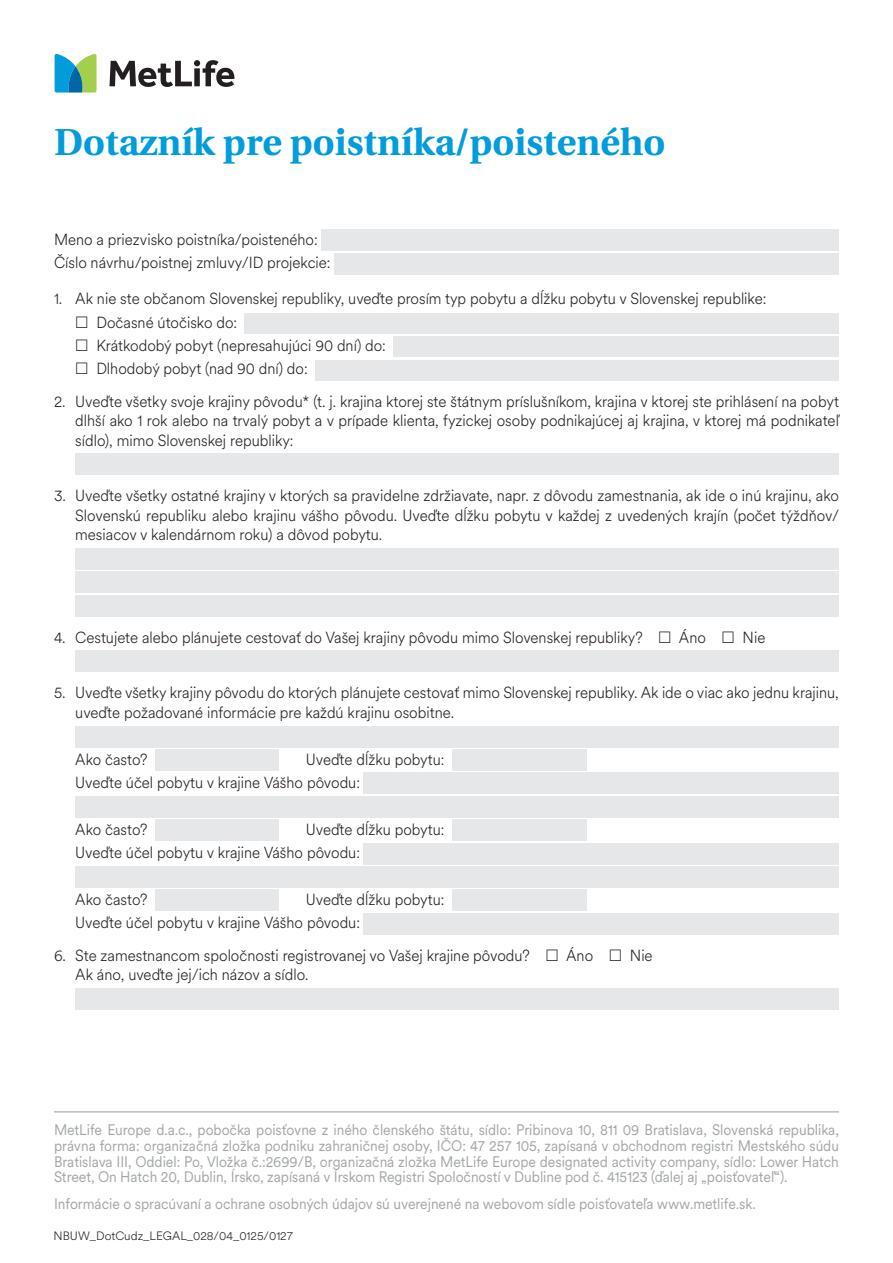
<style>
.page{position:relative;width:893px;height:1263px;background:#fff}
.page>*{position:absolute;margin:0;border:0;box-sizing:border-box;transform-origin:0 0}
.t1{font:700 37.5px "Utopia C Ex";color:#009cdc}
.t2{font:300 15.9px/23.4px "Met Life Circular";color:#231f20;scale:.94 1}
.t3{font:15.15px/15.8px "Met Life Circular";letter-spacing:-.005em;color:#a3a7a9;text-align:justify;scale:.92 1}
.t4{font:300 12px "Met Life Circular";color:#231f20}
</style>
<div class="page">
<div style="left:322px;top:230px;width:517px;height:21px;background:#e6e7e9"></div>
<div style="left:334px;top:253px;width:505px;height:21px;background:#e6e7e9"></div>
<div style="left:245px;top:313px;width:594px;height:21px;background:#e6e7e9"></div>
<div style="left:394px;top:336px;width:445px;height:21px;background:#e6e7e9"></div>
<div style="left:315px;top:360px;width:524px;height:20px;background:#e6e7e9"></div>
<div style="left:75px;top:454px;width:764px;height:21px;background:#e6e7e9"></div>
<div style="left:75px;top:548px;width:764px;height:22px;background:#e6e7e9"></div>
<div style="left:75px;top:572px;width:764px;height:21px;background:#e6e7e9"></div>
<div style="left:75px;top:595px;width:764px;height:21px;background:#e6e7e9"></div>
<div style="left:75px;top:651px;width:764px;height:21px;background:#e6e7e9"></div>
<div style="left:75px;top:726px;width:764px;height:21px;background:#e6e7e9"></div>
<div style="left:155px;top:749px;width:124px;height:22px;background:#e6e7e9"></div>
<div style="left:452px;top:749px;width:135px;height:22px;background:#e6e7e9"></div>
<div style="left:364px;top:773px;width:475px;height:21px;background:#e6e7e9"></div>
<div style="left:75px;top:796px;width:764px;height:21px;background:#e6e7e9"></div>
<div style="left:155px;top:819px;width:124px;height:22px;background:#e6e7e9"></div>
<div style="left:452px;top:819px;width:135px;height:22px;background:#e6e7e9"></div>
<div style="left:364px;top:843px;width:475px;height:21px;background:#e6e7e9"></div>
<div style="left:75px;top:866px;width:764px;height:21px;background:#e6e7e9"></div>
<div style="left:155px;top:890px;width:124px;height:21px;background:#e6e7e9"></div>
<div style="left:452px;top:890px;width:135px;height:21px;background:#e6e7e9"></div>
<div style="left:364px;top:913px;width:475px;height:21px;background:#e6e7e9"></div>
<div style="left:75px;top:988px;width:764px;height:21px;background:#e6e7e9"></div>
<hr style="left:54px;top:1111px;width:785px;height:1px;background:#a3a7a9">
<svg style="left:109px;top:60px;width:125px;height:27px"></svg>
<svg style="left:55px;top:54px;width:42px;height:39px;background:#5cb2a5"></svg>
<h1 class="t1" style="left:54px;top:121px;width:613px">Dotazník pre poistníka/poisteného</h1>
<p class="t2" style="left:54px;top:227px;width:296px">Meno a priezvisko poistníka/poisteného:<br>Číslo návrhu/poistnej zmluvy/ID projekcie:</p>
<p class="t2" style="left:96px;top:286px;width:714px;text-indent:-42px">1. Ak nie ste občanom Slovenskej republiky, uveďte prosím typ pobytu a dĺžku pobytu v Slovenskej republike:<br>Dočasné útočisko do:<br>Krátkodobý pobyt (nepresahujúci 90 dní) do:<br>Dlhodobý pobyt (nad 90 dní) do:</p>
<p class="t2" style="left:75px;top:391px;width:814px;line-height:19.5px;text-align:justify;text-indent:-21px">2. Uveďte všetky svoje krajiny pôvodu* (t. j. krajina ktorej ste štátnym príslušníkom, krajina v ktorej ste prihlásení na pobyt dlhší ako 1 rok alebo na trvalý pobyt a v prípade klienta, fyzickej osoby podnikajúcej aj krajina, v ktorej má podnikateľ sídlo), mimo Slovenskej republiky:</p>
<p class="t2" style="left:75px;top:485px;width:814px;line-height:19.5px;text-align:justify;text-indent:-21px">3. Uveďte všetky ostatné krajiny v ktorých sa pravidelne zdržiavate, napr. z dôvodu zamestnania, ak ide o inú krajinu, ako Slovenskú republiku alebo krajinu vášho pôvodu. Uveďte dĺžku pobytu v každej z uvedených krajín (počet týždňov/ mesiacov v kalendárnom roku) a dôvod pobytu.</p>
<p class="t2" style="left:54px;top:625px;width:628px">4. Cestujete alebo plánujete cestovať do Vašej krajiny pôvodu mimo Slovenskej republiky?</p>
<p class="t2" style="left:679px;top:625px;width:30px">Áno</p>
<p class="t2" style="left:743px;top:625px;width:26px">Nie</p>
<p class="t2" style="left:75px;top:682px;width:814px;line-height:19.5px;text-indent:-21px">5. Uveďte všetky krajiny pôvodu do ktorých plánujete cestovať mimo Slovenskej republiky. Ak ide o viac ako jednu krajinu, uveďte požadované informácie pre každú krajinu osobitne.</p>
<p class="t2" style="left:75px;top:747px;width:78px">Ako často?</p>
<p class="t2" style="left:75px;top:747px;width:394px;text-indent:231px">Uveďte dĺžku pobytu:<br>Uveďte účel pobytu v krajine Vášho pôvodu:</p>
<p class="t2" style="left:75px;top:817px;width:78px">Ako často?</p>
<p class="t2" style="left:75px;top:817px;width:394px;text-indent:231px">Uveďte dĺžku pobytu:<br>Uveďte účel pobytu v krajine Vášho pôvodu:</p>
<p class="t2" style="left:75px;top:887px;width:78px">Ako často?</p>
<p class="t2" style="left:75px;top:887px;width:394px;text-indent:231px">Uveďte dĺžku pobytu:<br>Uveďte účel pobytu v krajine Vášho pôvodu:</p>
<p class="t2" style="left:54px;top:943px;width:508px">6. Ste zamestnancom spoločnosti registrovanej vo Vašej krajine pôvodu?</p>
<p class="t2" style="left:566px;top:943px;width:30px">Áno</p>
<p class="t2" style="left:630px;top:943px;width:26px">Nie</p>
<p class="t2" style="left:75px;top:962px;width:250px">Ak áno, uveďte jej/ich názov a sídlo.</p>
<p class="t3" style="left:54px;top:1121px;width:855px">MetLife Europe d.a.c., pobočka poisťovne z iného členského štátu, sídlo: Pribinova 10, 811 09 Bratislava, Slovenská republika, právna forma: organizačná zložka podniku zahraničnej osoby, IČO: 47 257 105, zapísaná v obchodnom registri Mestského súdu Bratislava III, Oddiel: Po, Vložka č.:2699/B, organizačná zložka MetLife Europe designated activity company, sídlo: Lower Hatch Street, On Hatch 20, Dublin, Írsko, zapísaná v Írskom Registri Spoločností v Dubline pod č. 415123 (ďalej aj „poisťovateľ“).</p>
<p class="t3" style="left:54px;top:1195px;width:764px">Informácie o spracúvaní a ochrane osobných údajov sú uverejnené na webovom sídle poisťovateľa www.metlife.sk.</p>
<p class="t4" style="left:54px;top:1228px;width:241px">NBUW_DotCudz_LEGAL_028/04_0125/0127</p>
</div>
